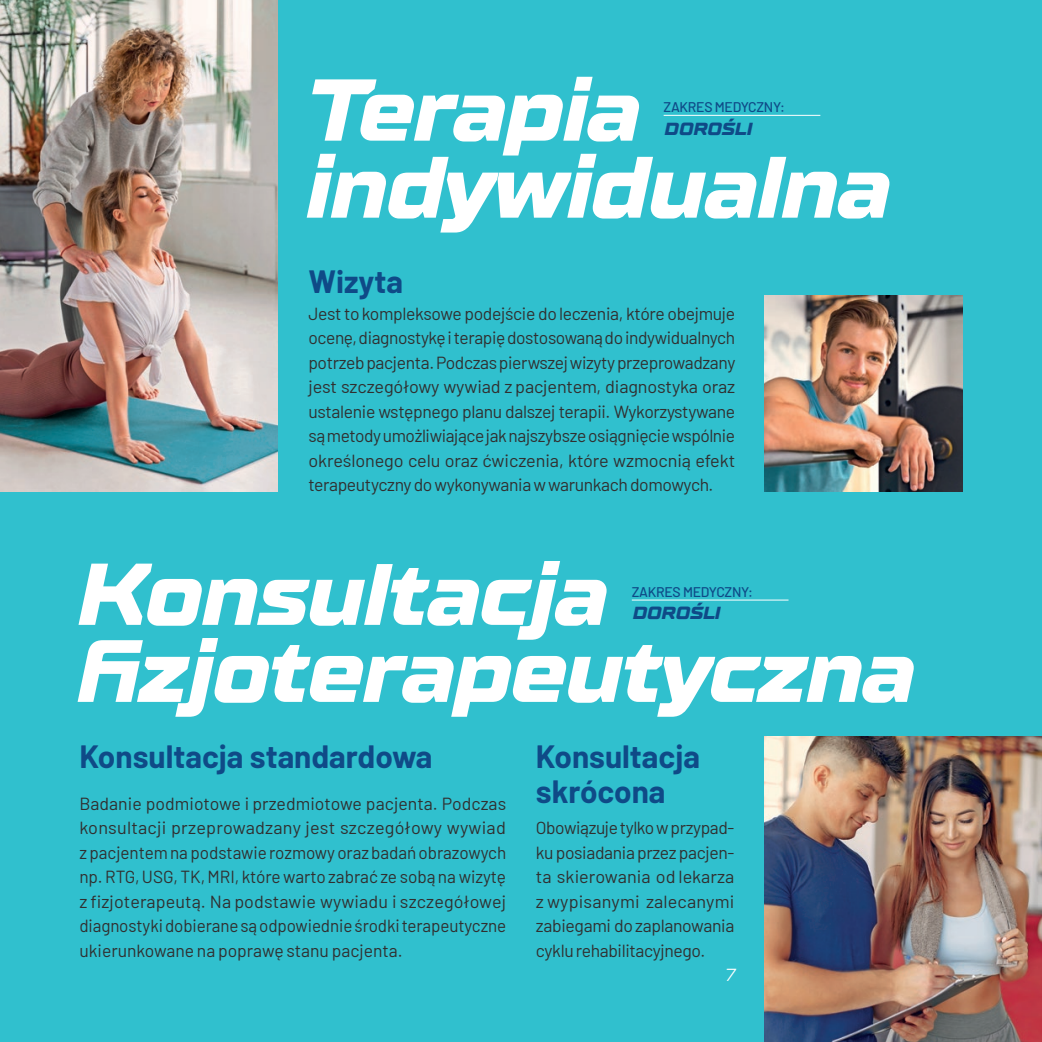
<style>
.page{position:relative;width:1042px;height:1042px;background:#30c0ce}
.page>*{position:absolute;margin:0;border:0;box-sizing:border-box;transform-origin:0 0}
.Tytul{font:87.5px/77px "TT Supermolot Neue Exp X Bold It";letter-spacing:-.03em;color:#fff}
.t1{font:700 31.5px/35px "Barlow";color:#0f4a87}
.Tekst{font:17.5px/24.5px "Barlow";letter-spacing:-.02em;color:#312f30;text-align:justify}
.Tytul-2{font:17.5px "TT Supermolot Neue Exp X Bold It";letter-spacing:-.02em;color:#0f4a87}
.Tekst-2{font:italic 17.5px "TT Supermolot Neue Exp";color:#fff}
.Tytul-3{font:500 14px "Barlow";letter-spacing:-.02em;color:#0f4a87}
</style>
<div class="page">
<img style="left:764px;top:736px;width:278px;height:306px">
<img style="left:764px;top:295px;width:198px;height:196px">
<img style="left:0;top:0;width:278px;height:491px">
<hr style="left:632px;top:599px;width:156px;height:1px;background:#fff">
<hr style="left:663px;top:115px;width:157px;height:1px;background:#fff">
<p class="Tytul" style="left:301px;top:74px;width:588px">Terapia indywidualna</p>
<p class="Tytul-3" style="left:663px;top:97px;width:123px">ZAKRES MEDYCZNY:</p>
<p class="Tytul-2" style="left:663px;top:118px;width:90px">DOROŚLI</p>
<p class="t1" style="left:308px;top:261px;width:96px">Wizyta</p>
<p class="Tekst" style="left:308px;top:300px;width:428px">Jest tokompleksowe podejście doleczenia, które obejmuje ocenę, diagnostykę iterapię dostosowaną doindywidualnych potrzeb pacjenta. Podczas pierwszej wizyty przeprowadzany jest szczegółowy wywiad z pacjentem, diagnostyka oraz ustalenie wstępnego planu dalszej terapii. Wykorzystywane są metody umożliwiające jak najszybsze osiągnięcie wspólnie określonego celu oraz ćwiczenia, które wzmocnią efekt terapeutyczny dowykonywania wwarunkach domowych.</p>
<p class="Tytul" style="left:72px;top:558px;width:842px">Konsultacja fizjoterapeutyczna</p>
<p class="Tytul-3" style="left:632px;top:581px;width:123px">ZAKRES MEDYCZNY:</p>
<p class="Tytul-2" style="left:632px;top:603px;width:90px">DOROŚLI</p>
<p class="t1" style="left:79px;top:737px;width:355px">Konsultacja standardowa</p>
<p class="t1" style="left:536px;top:737px;width:166px">Konsultacja skrócona</p>
<p class="Tekst" style="left:79px;top:790px;width:428px">Badanie podmiotowe i przedmiotowe pacjenta. Podczas konsultacji przeprowadzany jest szczegółowy wywiad z pacjentem na podstawie rozmowy oraz badań obrazowych np. RTG, USG, TK, MRI, które warto zabrać ze sobą na wizytę z fizjoterapeutą. Na podstawie wywiadu i szczegółowej diagnostyki dobierane są odpowiednie środki terapeutyczne ukierunkowane na poprawę stanu pacjenta.</p>
<p class="Tekst" style="left:536px;top:814px;width:200px">Obowiązuje tylko wprzypad&shy;ku posiadania przez pacjen&shy;ta skierowania od lekarza z wypisanymi zalecanymi zabiegami dozaplanowania cyklu rehabilitacyjnego.</p>
<p class="Tekst-2" style="left:724px;top:965px;width:12px">7</p>
</div>
